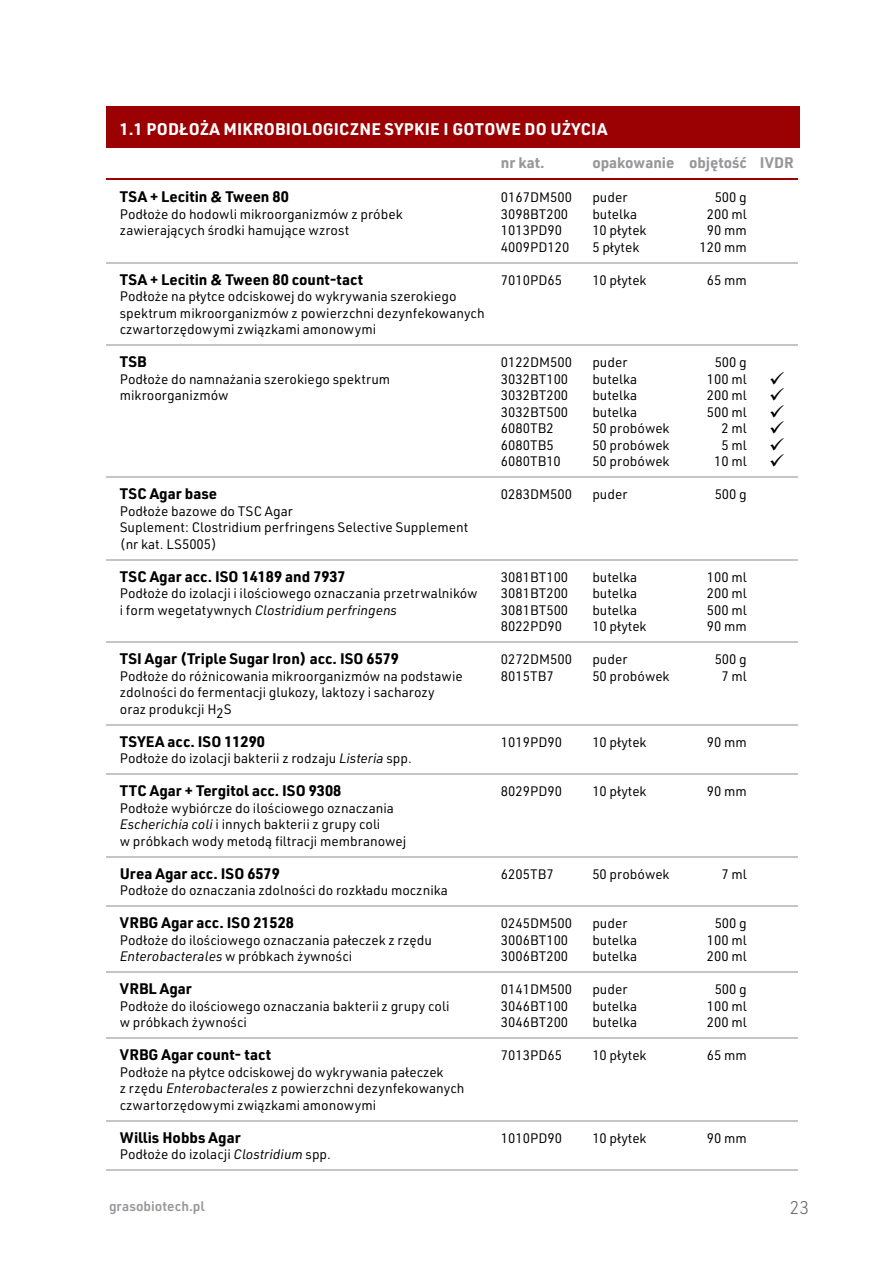
<style>
.page{position:relative;width:893px;height:1263px;background:#fff}
.page>*{position:absolute;margin:0;border:0;box-sizing:border-box;transform-origin:0 0}
.t1{font:300 18px "URWDIN";color:#68676c}
.t2{font:700 16.5px "URWDIN";letter-spacing:.01em;color:#fff}
.t3{font:700 15px "URWDIN";color:#000}
.t4{font:700 15px "URWDIN";color:#98989c}
.t5{font:13.5px/16.5px "URWDIN";color:#000}
.t6{font:italic 13.5px "URWDIN";color:#000}
.t7{font:600 13.5px "URWDIN";color:#98989c}
.s1{font-style:normal}
.s2{font-style:italic}
</style>
<div class="page">
<div style="left:106px;top:106px;width:693px;height:41px;background:#9b0003"></div>
<hr style="left:106px;top:178px;width:692px;height:2px;background:#9b0003">
<hr style="left:106px;top:262px;width:692px;height:2px;background:#c3c5c8">
<hr style="left:106px;top:344px;width:692px;height:2px;background:#c3c5c8">
<hr style="left:106px;top:476px;width:692px;height:2px;background:#c3c5c8">
<hr style="left:106px;top:559px;width:692px;height:2px;background:#c3c5c8">
<hr style="left:106px;top:641px;width:692px;height:2px;background:#c3c5c8">
<hr style="left:106px;top:724px;width:692px;height:2px;background:#c3c5c8">
<hr style="left:106px;top:773px;width:692px;height:2px;background:#c3c5c8">
<hr style="left:106px;top:856px;width:692px;height:2px;background:#c3c5c8">
<hr style="left:106px;top:905px;width:692px;height:2px;background:#c3c5c8">
<hr style="left:106px;top:971px;width:692px;height:2px;background:#c3c5c8">
<hr style="left:106px;top:1037px;width:692px;height:2px;background:#c3c5c8">
<hr style="left:106px;top:1120px;width:692px;height:2px;background:#c3c5c8">
<hr style="left:106px;top:1169px;width:692px;height:2px;background:#c3c5c8">
<p class="t2" style="left:120px;top:117px;width:489px">1.1 PODŁOŻA MIKROBIOLOGICZNE SYPKIE I GOTOWE DO UŻYCIA</p>
<p class="t4" style="left:501px;top:152px;width:45px">nr kat.</p>
<p class="t4" style="left:592px;top:152px;width:203px">opakowanie objętość IVDR</p>
<p class="t3" style="left:120px;top:186px;width:170px">TSA + Lecitin &amp; Tween 80</p>
<p class="t5" style="left:501px;top:189px;width:73px">0167DM500</p>
<p class="t5" style="left:592px;top:189px;width:37px">puder</p>
<p class="t5" style="left:715px;top:189px;width:34px">500 g</p>
<p class="t5" style="left:120px;top:205px;width:284px">Podłoże do hodowli mikroorganizmów z próbek</p>
<p class="t5" style="left:501px;top:205px;width:69px">3098BT200</p>
<p class="t5" style="left:592px;top:205px;width:46px">butelka</p>
<p class="t5" style="left:707px;top:205px;width:41px">200 ml</p>
<p class="t5" style="left:120px;top:222px;width:231px">zawierających środki hamujące wzrost</p>
<p class="t5" style="left:501px;top:222px;width:63px">1013PD90</p>
<p class="t5" style="left:592px;top:222px;width:56px">10 płytek</p>
<p class="t5" style="left:707px;top:222px;width:41px">90 mm</p>
<p class="t5" style="left:501px;top:238px;width:70px">4009PD120</p>
<p class="t5" style="left:592px;top:238px;width:48px">5 płytek</p>
<p class="t5" style="left:700px;top:238px;width:49px">120 mm</p>
<p class="t3" style="left:120px;top:269px;width:245px">TSA + Lecitin &amp; Tween 80 count-tact</p>
<p class="t5" style="left:501px;top:271px;width:63px">7010PD65</p>
<p class="t5" style="left:592px;top:271px;width:56px">10 płytek</p>
<p class="t5" style="left:707px;top:271px;width:41px">65 mm</p>
<p class="t5" style="left:120px;top:288px;width:366px">Podłoże na płytce odciskowej do wykrywania szerokiego spektrum mikroorganizmów z powierzchni dezynfekowanych czwartorzędowymi związkami amonowymi</p>
<p class="t3" style="left:120px;top:351px;width:28px">TSB</p>
<p class="t5" style="left:501px;top:354px;width:73px">0122DM500</p>
<p class="t5" style="left:592px;top:354px;width:37px">puder</p>
<p class="t5" style="left:715px;top:354px;width:34px">500 g</p>
<p class="t5" style="left:120px;top:370px;width:272px">Podłoże do namnażania szerokiego spektrum</p>
<p class="t5" style="left:501px;top:370px;width:69px">3032BT100</p>
<p class="t5" style="left:592px;top:370px;width:46px">butelka</p>
<p class="t5" style="left:707px;top:370px;width:79px">100 ml ✓</p>
<p class="t5" style="left:120px;top:387px;width:110px">mikroorganizmów</p>
<p class="t5" style="left:501px;top:387px;width:69px">3032BT200</p>
<p class="t5" style="left:592px;top:387px;width:46px">butelka</p>
<p class="t5" style="left:707px;top:387px;width:79px">200 ml ✓</p>
<p class="t5" style="left:501px;top:403px;width:69px">3032BT500</p>
<p class="t5" style="left:592px;top:403px;width:46px">butelka</p>
<p class="t5" style="left:707px;top:403px;width:79px">500 ml ✓</p>
<p class="t5" style="left:501px;top:420px;width:54px">6080TB2</p>
<p class="t5" style="left:592px;top:420px;width:79px">50 probówek</p>
<p class="t5" style="left:722px;top:420px;width:64px">2 ml ✓</p>
<p class="t5" style="left:501px;top:436px;width:54px">6080TB5</p>
<p class="t5" style="left:592px;top:436px;width:79px">50 probówek</p>
<p class="t5" style="left:722px;top:436px;width:64px">5 ml ✓</p>
<p class="t5" style="left:501px;top:453px;width:62px">6080TB10</p>
<p class="t5" style="left:592px;top:453px;width:79px">50 probówek</p>
<p class="t5" style="left:714px;top:453px;width:72px">10 ml ✓</p>
<p class="t3" style="left:120px;top:483px;width:99px">TSC Agar base</p>
<p class="t5" style="left:501px;top:486px;width:73px">0283DM500</p>
<p class="t5" style="left:592px;top:486px;width:37px">puder</p>
<p class="t5" style="left:715px;top:486px;width:34px">500 g</p>
<p class="t5" style="left:120px;top:502px;width:350px">Podłoże bazowe do TSC Agar<br>Suplement: Clostridium perfringens Selective Supplement (nr kat. LS5005)</p>
<p class="t3" style="left:120px;top:566px;width:227px">TSC Agar acc. ISO 14189 and 7937</p>
<p class="t5" style="left:501px;top:568px;width:69px">3081BT100</p>
<p class="t5" style="left:592px;top:568px;width:46px">butelka</p>
<p class="t5" style="left:707px;top:568px;width:41px">100 ml</p>
<p class="t5" style="left:120px;top:585px;width:359px">Podłoże do izolacji i ilościowego oznaczania przetrwalników</p>
<p class="t5" style="left:501px;top:585px;width:69px">3081BT200</p>
<p class="t5" style="left:592px;top:585px;width:46px">butelka</p>
<p class="t5" style="left:707px;top:585px;width:41px">200 ml</p>
<p class="t6" style="left:120px;top:601px;width:279px"><span class="s1">i form wegetatywnych</span> Clostridium perfringens</p>
<p class="t5" style="left:501px;top:601px;width:69px">3081BT500</p>
<p class="t5" style="left:592px;top:601px;width:46px">butelka</p>
<p class="t5" style="left:707px;top:601px;width:41px">500 ml</p>
<p class="t5" style="left:501px;top:618px;width:63px">8022PD90</p>
<p class="t5" style="left:592px;top:618px;width:56px">10 płytek</p>
<p class="t5" style="left:707px;top:618px;width:41px">90 mm</p>
<p class="t3" style="left:120px;top:648px;width:281px">TSI Agar (Triple Sugar Iron) acc. ISO 6579</p>
<p class="t5" style="left:501px;top:651px;width:73px">0272DM500</p>
<p class="t5" style="left:592px;top:651px;width:37px">puder</p>
<p class="t5" style="left:715px;top:651px;width:34px">500 g</p>
<p class="t5" style="left:120px;top:667px;width:345px">Podłoże do różnicowania mikroorganizmów na podstawie</p>
<p class="t5" style="left:501px;top:667px;width:54px">8015TB7</p>
<p class="t5" style="left:592px;top:667px;width:79px">50 probówek</p>
<p class="t5" style="left:722px;top:667px;width:27px">7 ml</p>
<p class="t5" style="left:120px;top:684px;width:316px">zdolności do fermentacji glukozy, laktozy i sacharozy oraz produkcji H2S</p>
<p class="t3" style="left:120px;top:731px;width:147px">TSYEA acc. ISO 11290</p>
<p class="t5" style="left:501px;top:733px;width:63px">1019PD90</p>
<p class="t5" style="left:592px;top:733px;width:56px">10 płytek</p>
<p class="t5" style="left:707px;top:733px;width:41px">90 mm</p>
<p class="t5" style="left:120px;top:750px;width:294px">Podłoże do izolacji bakterii z rodzaju <span class="s2">Listeria</span> spp.</p>
<p class="t3" style="left:120px;top:780px;width:223px">TTC Agar + Tergitol acc. ISO 9308</p>
<p class="t5" style="left:501px;top:783px;width:63px">8029PD90</p>
<p class="t5" style="left:592px;top:783px;width:56px">10 płytek</p>
<p class="t5" style="left:707px;top:783px;width:41px">90 mm</p>
<p class="t5" style="left:120px;top:799px;width:288px">Podłoże wybiórcze do ilościowego oznaczania<br><span class="s2">Escherichia coli</span> i innych bakterii z grupy coli<br>w próbkach wody metodą filtracji membranowej</p>
<p class="t3" style="left:120px;top:863px;width:161px">Urea Agar acc. ISO 6579</p>
<p class="t5" style="left:501px;top:865px;width:54px">6205TB7</p>
<p class="t5" style="left:592px;top:865px;width:79px">50 probówek</p>
<p class="t5" style="left:722px;top:865px;width:27px">7 ml</p>
<p class="t5" style="left:120px;top:882px;width:330px">Podłoże do oznaczania zdolności do rozkładu mocznika</p>
<p class="t3" style="left:120px;top:912px;width:176px">VRBG Agar acc. ISO 21528</p>
<p class="t5" style="left:501px;top:915px;width:73px">0245DM500</p>
<p class="t5" style="left:592px;top:915px;width:37px">puder</p>
<p class="t5" style="left:715px;top:915px;width:34px">500 g</p>
<p class="t5" style="left:120px;top:931px;width:314px">Podłoże do ilościowego oznaczania pałeczek z rzędu</p>
<p class="t5" style="left:501px;top:931px;width:69px">3006BT100</p>
<p class="t5" style="left:592px;top:931px;width:46px">butelka</p>
<p class="t5" style="left:707px;top:931px;width:41px">100 ml</p>
<p class="t5" style="left:120px;top:948px;width:234px"><span class="s2">Enterobacterales</span> w próbkach żywności</p>
<p class="t5" style="left:501px;top:948px;width:69px">3006BT200</p>
<p class="t5" style="left:592px;top:948px;width:46px">butelka</p>
<p class="t5" style="left:707px;top:948px;width:41px">200 ml</p>
<p class="t3" style="left:120px;top:978px;width:74px">VRBL Agar</p>
<p class="t5" style="left:501px;top:981px;width:73px">0141DM500</p>
<p class="t5" style="left:592px;top:981px;width:37px">puder</p>
<p class="t5" style="left:715px;top:981px;width:34px">500 g</p>
<p class="t5" style="left:120px;top:997px;width:331px">Podłoże do ilościowego oznaczania bakterii z grupy coli</p>
<p class="t5" style="left:501px;top:997px;width:69px">3046BT100</p>
<p class="t5" style="left:592px;top:997px;width:46px">butelka</p>
<p class="t5" style="left:707px;top:997px;width:41px">100 ml</p>
<p class="t5" style="left:120px;top:1014px;width:129px">w próbkach żywności</p>
<p class="t5" style="left:501px;top:1014px;width:69px">3046BT200</p>
<p class="t5" style="left:592px;top:1014px;width:46px">butelka</p>
<p class="t5" style="left:707px;top:1014px;width:41px">200 ml</p>
<p class="t3" style="left:120px;top:1044px;width:153px">VRBG Agar count- tact</p>
<p class="t5" style="left:501px;top:1047px;width:63px">7013PD65</p>
<p class="t5" style="left:592px;top:1047px;width:56px">10 płytek</p>
<p class="t5" style="left:707px;top:1047px;width:41px">65 mm</p>
<p class="t5" style="left:120px;top:1063px;width:346px">Podłoże na płytce odciskowej do wykrywania pałeczek<br>z rzędu <span class="s2">Enterobacterales</span> z powierzchni dezynfekowanych czwartorzędowymi związkami amonowymi</p>
<p class="t3" style="left:120px;top:1127px;width:122px">Willis Hobbs Agar</p>
<p class="t5" style="left:501px;top:1129px;width:63px">1010PD90</p>
<p class="t5" style="left:592px;top:1129px;width:56px">10 płytek</p>
<p class="t5" style="left:707px;top:1129px;width:41px">90 mm</p>
<p class="t5" style="left:120px;top:1146px;width:213px">Podłoże do izolacji <span class="s2">Clostridium</span> spp.</p>
<p class="t7" style="left:109px;top:1197px;width:97px">grasobiotech.pl</p>
<h1 class="t1" style="left:790px;top:1195px;width:21px">23</h1>
</div>
